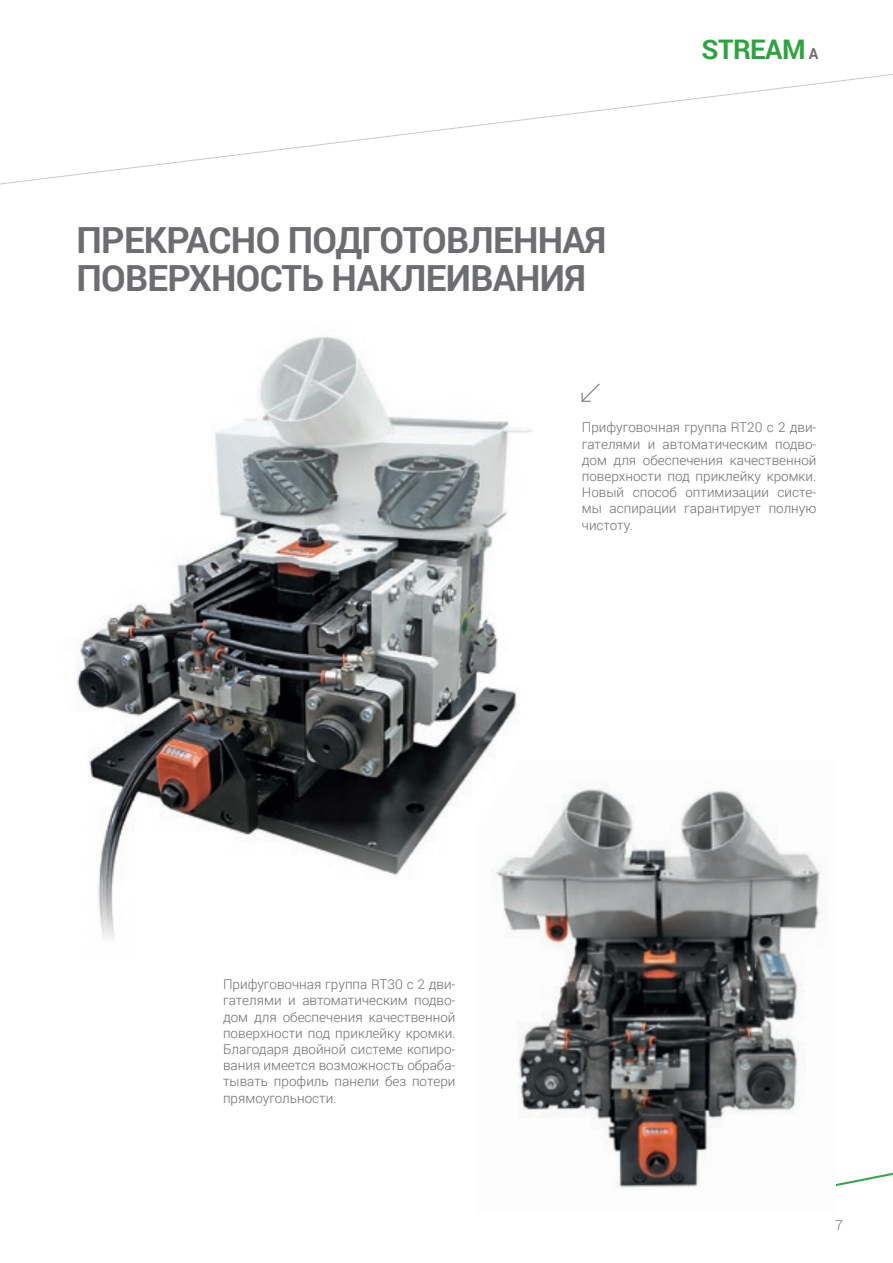
<style>
.page{position:relative;width:893px;height:1263px;background:#fff}
.page>*{position:absolute;margin:0;border:0;box-sizing:border-box;transform-origin:0 0}
.t1{font:700 36px "Roboto";letter-spacing:-.02em;color:#6c6d70}
.t2{font:700 27px "Roboto";letter-spacing:-.02em;color:#2da343}
.t3{font:300 13.5px/16.2px "Roboto";color:#6c6d70;text-align:justify}
.s1{font-size:15px;color:#6c6d70}
</style>
<div class="page">
<svg style="left:836px;top:1172px;width:57px;height:14px"></svg>
<svg style="left:0;top:74px;width:893px;height:111px"></svg>
<img style="left:518px;top:785px;width:302px;height:403px">
<img style="left:76px;top:336px;width:496px;height:622px">
<svg style="left:581px;top:383px;width:19px;height:19px"></svg>
<p class="t1" style="left:77px;top:215px;width:531px">ПРЕКРАСНО ПОДГОТОВЛЕННАЯ</p>
<p class="t1" style="left:77px;top:252px;width:511px">ПОВЕРХНОСТЬ НАКЛЕИВАНИЯ</p>
<p class="t2" style="left:701px;top:30px;width:118px">STREAM <span class="s1">A</span></p>
<p class="t3" style="left:582px;top:419px;width:236px">Прифуговочная группа RT20 с 2 дви&shy;гателями и автоматическим подво&shy;дом для обеспечения качественной поверхности под приклейку кромки.<br>Новый способ оптимизации систе&shy;мы аспирации гарантирует полную чистоту.</p>
<p class="t3" style="left:223px;top:976px;width:234px">Прифуговочная группа RT30 с 2 дви&shy;гателями и автоматическим подво&shy;дом для обеспечения качественной поверхности под приклейку кромки.<br>Благодаря двойной системе копиро&shy;вания имеется возможность обраба&shy;тывать профиль панели без потери прямоугольности.</p>
<p class="t3" style="left:836px;top:1216px;width:9px">7</p>
</div>
